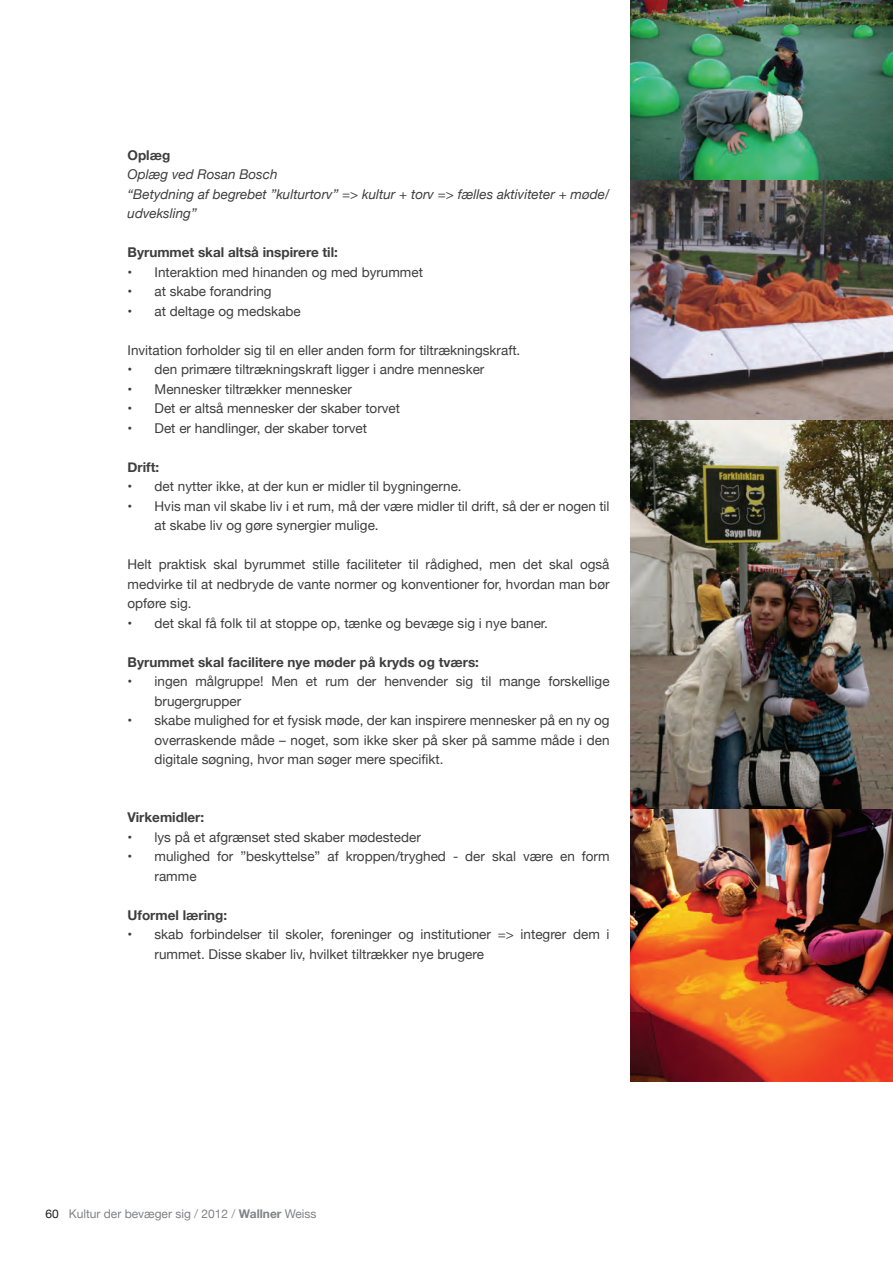
<style>
.page{position:relative;width:893px;height:1263px;background:#fff}
.page>*{position:absolute;margin:0;border:0;box-sizing:border-box;transform-origin:0 0}
.t1{font:13.5px/19.5px "Helvetica Neue";color:#3e3e3f}
.t2{font:700 13.5px "Helvetica Neue";color:#3e3e3f}
.t3{font:italic 13.5px/19.5px "Helvetica Neue";color:#3e3e3f}
.t4{font:12px "Helvetica Neue";color:#808285}
.s1{color:#231f20}
.s2{color:#939598}
.s3{font-weight:700}
</style>
<div class="page">
<img style="left:631px;top:0;width:262px;height:809px">
<img style="left:631px;top:809px;width:262px;height:272px">
<p class="t2" style="left:128px;top:144px;width:44px">Oplæg</p>
<p class="t3" style="left:128px;top:165px;width:483px">Oplæg ved Rosan Bosch<br>“Betydning af begrebet ”kulturtorv” =&gt; kultur + torv =&gt; fælles aktiviteter + møde/ udveksling”</p>
<p class="t2" style="left:128px;top:242px;width:212px">Byrummet skal altså inspirere til:</p>
<p class="t1" style="left:128px;top:263px;width:297px">• Interaktion med hinanden og med byrummet</p>
<p class="t1" style="left:128px;top:282px;width:146px">• at skabe forandring</p>
<p class="t1" style="left:128px;top:302px;width:175px">• at deltage og medskabe</p>
<p class="t1" style="left:128px;top:341px;width:394px">Invitation forholder sig til en eller anden form for tiltrækningskraft.</p>
<p class="t1" style="left:128px;top:360px;width:358px">• den primære tiltrækningskraft ligger i andre mennesker</p>
<p class="t1" style="left:128px;top:380px;width:226px">• Mennesker tiltrækker mennesker</p>
<p class="t1" style="left:128px;top:399px;width:274px">• Det er altså mennesker der skaber torvet</p>
<p class="t1" style="left:128px;top:419px;width:241px">• Det er handlinger, der skaber torvet</p>
<p class="t2" style="left:128px;top:456px;width:33px">Drift:</p>
<p class="t1" style="left:128px;top:477px;width:336px">• det nytter ikke, at der kun er midler til bygningerne.</p>
<p class="t1" style="left:155px;top:497px;width:457px;text-indent:-27px">• Hvis man vil skabe liv i et rum, må der være midler til drift, så der er nogen til at skabe liv og gøre synergier mulige.</p>
<p class="t1" style="left:128px;top:555px;width:483px;text-align:justify">Helt praktisk skal byrummet stille faciliteter til rådighed, men det skal også medvirke til at nedbryde de vante normer og konventioner for, hvordan man bør opføre sig.</p>
<p class="t1" style="left:128px;top:614px;width:422px">• det skal få folk til at stoppe op, tænke og bevæge sig i nye baner.</p>
<p class="t2" style="left:128px;top:651px;width:353px">Byrummet skal facilitere nye møder på kryds og tværs:</p>
<p class="t1" style="left:155px;top:672px;width:456px;text-indent:-27px">• ingen målgruppe! Men et rum der henvender sig til mange forskellige brugergrupper</p>
<p class="t1" style="left:155px;top:711px;width:456px;text-align:justify;text-indent:-27px">• skabe mulighed for et fysisk møde, der kan inspirere mennesker på en ny og overraskende måde – noget, som ikke sker på sker på samme måde i den digitale søgning, hvor man søger mere specifikt.</p>
<p class="t2" style="left:128px;top:807px;width:78px">Virkemidler:</p>
<p class="t1" style="left:128px;top:828px;width:295px">• lys på et afgrænset sted skaber mødesteder</p>
<p class="t1" style="left:155px;top:848px;width:457px;text-indent:-27px">• mulighed for ”beskyttelse” af kroppen/tryghed - der skal være en form ramme</p>
<p class="t2" style="left:128px;top:904px;width:101px">Uformel læring:</p>
<p class="t1" style="left:155px;top:926px;width:456px;text-indent:-27px">• skab forbindelser til skoler, foreninger og institutioner =&gt; integrer dem i rummet. Disse skaber liv, hvilket tiltrækker nye brugere</p>
<p class="t4" style="left:45px;top:1205px;width:273px"><span class="s1">60</span> Kultur der bevæger sig <span class="s2">/</span> 2012 <span class="s2">/</span> <span class="s3">Wallner</span> Weiss</p>
</div>
